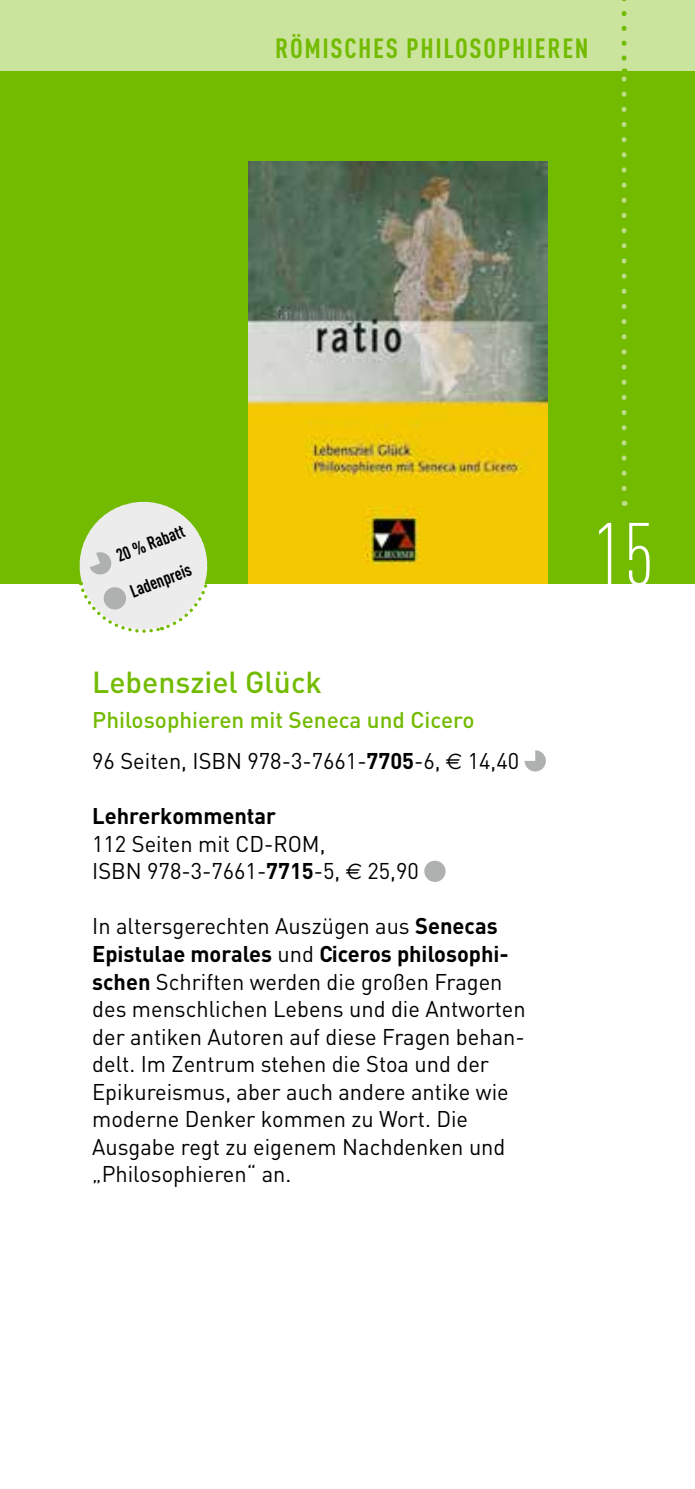
<style>
.page{position:relative;width:695px;height:1489px;background:#fff}
.page>*{position:absolute;margin:0;border:0;box-sizing:border-box;transform-origin:0 0}
.t1{font:300 87.5px "DIN Cond";color:#fff}
.t2{font:500 30px "DIN";color:#73bb00}
.t3{font:700 27.5px "DIN Cond";letter-spacing:.06em;color:#73bb00}
.t4{font:22.5px/27.5px "DIN";color:#000}
.t5{font:500 22.5px/41.8px "DIN";color:#73bb00}
.t6{font:700 22.5px "DIN";color:#000}
.t7{font:700 18px/38.2px "DIN Cond";color:#000}
.s1{font-weight:400;color:#000}
.s2{font-weight:700;color:#000}
.s3{font-family:"Euro Sans";font-weight:400;color:#000}
.s4{font-weight:700}
.s5{font-family:"Euro Sans"}
</style>
<div class="page">
<div style="left:0;top:0;width:694px;height:71px;background:#cae49d"></div>
<div style="left:0;top:71px;width:694px;height:512px;background:#73bb00"></div>
<svg style="left:621px;top:0;width:5px;height:488px"></svg>
<svg style="left:524px;top:750px;width:21px;height:21px"></svg>
<div style="left:424px;top:860px;width:21px;height:21px;background:#afb0b0;border-radius:50%"></div>
<svg style="left:72px;top:501px;width:142px;height:132px"></svg>
<img style="left:248px;top:161px;width:299px;height:422px">
<p class="t3" style="left:275px;top:31px;width:315px">RÖMISCHES PHILOSOPHIEREN</p>
<p class="t7" style="left:110px;top:537px;width:73px;rotate:-21deg">20 % Rabatt<br>Ladenpreis</p>
<h2 class="t2" style="left:92px;top:662px;width:231px">Lebensziel Glück</h2>
<p class="t5" style="left:92px;top:698px;width:428px">Philosophieren mit Seneca und Cicero<br><span class="s1">96 Seiten, ISBN 978-3-7661-</span><span class="s2">7705</span><span class="s1">-6,</span> <span class="s3">€</span> <span class="s1">14,40</span></p>
<p class="t6" style="left:92px;top:801px;width:185px">Lehrerkommentar</p>
<p class="t4" style="left:92px;top:829px;width:328px">112 Seiten mit CD-ROM,<br>ISBN 978-3-7661-<span class="s4">7715</span>-5, <span class="s5">€</span> 25,90</p>
<p class="t4" style="left:92px;top:912px;width:435px">In altersgerechten Auszügen aus <span class="s4">Senecas Epistulae morales</span> und <span class="s4">Ciceros philosophi&shy;schen</span> Schriften werden die großen Fragen des menschlichen Lebens und die Antworten der antiken Autoren auf diese Fragen behan&shy;delt. Im Zentrum stehen die Stoa und der Epikureismus, aber auch andere antike wie moderne Denker kommen zu Wort. Die Ausgabe regt zu eigenem Nachdenken und „Philosophieren“ an.</p>
<h1 class="t1" style="left:593px;top:504px;width:62px">15</h1>
</div>
